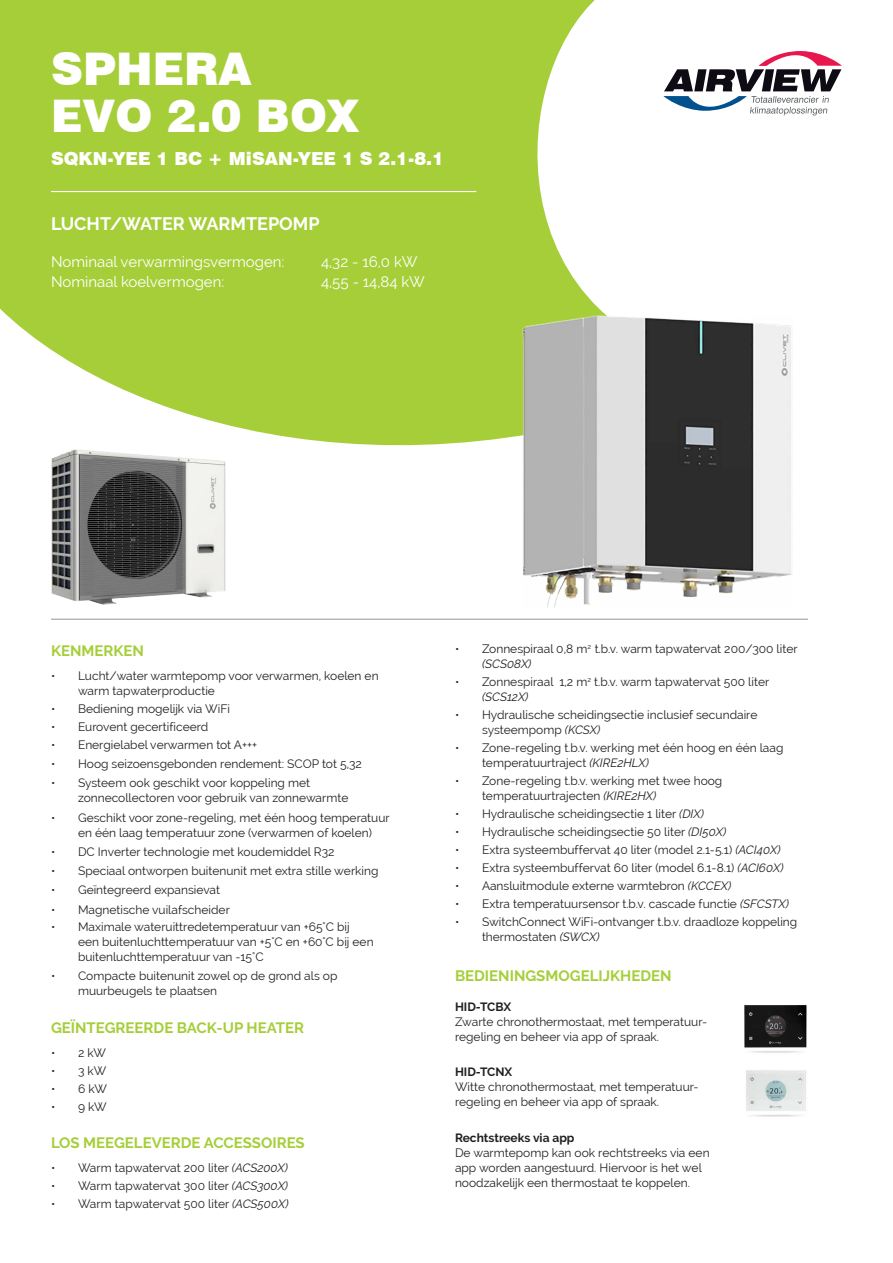
<style>
.page{position:relative;width:893px;height:1263px;background:#fff}
.page>*{position:absolute;margin:0;border:0;box-sizing:border-box;transform-origin:0 0}
.t1{font:900 45px "Swiss 721 BT";color:#fff}
.t2{font:900 18px "Swiss 721 BT";color:#fff}
.t3{font:700 18px "Raleway";color:#fff}
.t4{font:700 15px "Raleway";color:#a6ce39}
.t5{font:15px "Raleway";color:#fff}
.t6{font:12px/15px "Raleway";color:#231f20}
.t7{font:700 12px "Raleway";color:#231f20}
.s1{font-style:italic}
</style>
<div class="page">
<svg style="left:0;top:0;width:606px;height:513px;fill:#a6ce39"></svg>
<svg style="left:663px;top:51px;width:179px;height:65px"></svg>
<hr style="left:51px;top:619px;width:757px;height:1px;background:#939598">
<hr style="left:51px;top:191px;width:425px;height:1px;background:#fff">
<img style="left:51px;top:449px;width:174px;height:155px">
<img style="left:746px;top:1070px;width:60px;height:47px">
<img style="left:744px;top:1004px;width:63px;height:49px">
<img style="left:523px;top:315px;width:269px;height:292px">
<p class="t1" style="left:51px;top:42px;width:202px">SPHERA</p>
<p class="t1" style="left:51px;top:88px;width:310px">EVO 2.0 BOX</p>
<p class="t2" style="left:51px;top:147px;width:394px">SQKN-YEE 1 BC + MiSAN-YEE 1 S 2.1-8.1</p>
<p class="t3" style="left:51px;top:213px;width:270px">LUCHT/WATER WARMTEPOMP</p>
<p class="t5" style="left:51px;top:253px;width:235px">Nominaal verwarmingsvermogen:</p>
<p class="t5" style="left:321px;top:253px;width:98px">4,32 - 16,0 kW</p>
<p class="t5" style="left:51px;top:273px;width:175px">Nominaal koelvermogen:</p>
<p class="t5" style="left:321px;top:273px;width:105px">4,55 - 14,84 kW</p>
<p class="t4" style="left:51px;top:642px;width:94px">KENMERKEN</p>
<p class="t6" style="left:78px;top:668px;width:302px;text-indent:-27px">• Lucht/water warmtepomp voor verwarmen, koelen en warm tapwaterproductie</p>
<p class="t6" style="left:51px;top:701px;width:180px">• Bediening mogelijk via WiFi</p>
<p class="t6" style="left:51px;top:719px;width:159px">• Eurovent gecertificeerd</p>
<p class="t6" style="left:51px;top:737px;width:208px">• Energielabel verwarmen tot A+++</p>
<p class="t6" style="left:51px;top:756px;width:312px">• Hoog seizoensgebonden rendement: SCOP tot 5,32</p>
<p class="t6" style="left:78px;top:775px;width:272px;text-indent:-27px">• Systeem ook geschikt voor koppeling met zonnecollectoren voor gebruik van zonnewarmte</p>
<p class="t6" style="left:78px;top:810px;width:313px;text-indent:-27px">• Geschikt voor zone-regeling, met één hoog temperatuur en één laag temperatuur zone (verwarmen of koelen)</p>
<p class="t6" style="left:51px;top:844px;width:285px">• DC Inverter technologie met koudemiddel R32</p>
<p class="t6" style="left:51px;top:863px;width:329px">• Speciaal ontworpen buitenunit met extra stille werking</p>
<p class="t6" style="left:51px;top:882px;width:171px">• Geïntegreerd expansievat</p>
<p class="t6" style="left:51px;top:902px;width:180px">• Magnetische vuilafscheider</p>
<p class="t6" style="left:78px;top:919px;width:297px;text-indent:-27px">• Maximale wateruittredetemperatuur van +65°C bij een buitenluchttemperatuur van +5°C en +60°C bij een buitenluchttemperatuur van -15°C</p>
<p class="t6" style="left:78px;top:968px;width:261px;text-indent:-27px">• Compacte buitenunit zowel op de grond als op muurbeugels te plaatsen</p>
<p class="t4" style="left:51px;top:1019px;width:255px">GEÏNTEGREERDE BACK-UP HEATER</p>
<p class="t6" style="left:51px;top:1045px;width:57px">• 2 kW</p>
<p class="t6" style="left:51px;top:1063px;width:57px">• 3 kW</p>
<p class="t6" style="left:51px;top:1081px;width:58px">• 6 kW</p>
<p class="t6" style="left:51px;top:1099px;width:57px">• 9 kW</p>
<p class="t4" style="left:51px;top:1134px;width:255px">LOS MEEGELEVERDE ACCESSOIRES</p>
<p class="t6" style="left:51px;top:1160px;width:238px">• Warm tapwatervat 200 liter <span class="s1">(ACS200X)</span></p>
<p class="t6" style="left:51px;top:1178px;width:239px">• Warm tapwatervat 300 liter <span class="s1">(ACS300X)</span></p>
<p class="t6" style="left:51px;top:1196px;width:239px">• Warm tapwatervat 500 liter <span class="s1">(ACS500X)</span></p>
<p class="t6" style="left:482px;top:641px;width:317px;text-indent:-27px">• Zonnespiraal 0,8 m<sup>2</sup> t.b.v. warm tapwatervat 200/300 liter <span class="s1">(SCS08X)</span></p>
<p class="t6" style="left:482px;top:674px;width:289px;text-indent:-27px">• Zonnespiraal 1,2 m<sup>2</sup> t.b.v. warm tapwatervat 500 liter <span class="s1">(SCS12X)</span></p>
<p class="t6" style="left:482px;top:707px;width:277px;text-indent:-27px">• Hydraulische scheidingsectie inclusief secundaire systeempomp <span class="s1">(KCSX)</span></p>
<p class="t6" style="left:482px;top:740px;width:303px;text-indent:-27px">• Zone-regeling t.b.v. werking met één hoog en één laag temperatuurtraject <span class="s1">(KIRE2HLX)</span></p>
<p class="t6" style="left:482px;top:773px;width:242px;text-indent:-27px">• Zone-regeling t.b.v. werking met twee hoog temperatuurtrajecten <span class="s1">(KIRE2HX)</span></p>
<p class="t6" style="left:455px;top:806px;width:250px">• Hydraulische scheidingsectie 1 liter <span class="s1">(DIX)</span></p>
<p class="t6" style="left:455px;top:824px;width:273px">• Hydraulische scheidingsectie 50 liter <span class="s1">(DI50X)</span></p>
<p class="t6" style="left:455px;top:842px;width:327px">• Extra systeembuffervat 40 liter (model 2.1-5.1) <span class="s1">(ACI40X)</span></p>
<p class="t6" style="left:455px;top:860px;width:330px">• Extra systeembuffervat 60 liter (model 6.1-8.1) <span class="s1">(ACI60X)</span></p>
<p class="t6" style="left:455px;top:878px;width:278px">• Aansluitmodule externe warmtebron <span class="s1">(KCCEX)</span></p>
<p class="t6" style="left:455px;top:896px;width:335px">• Extra temperatuursensor t.b.v. cascade functie <span class="s1">(SFCSTX)</span></p>
<p class="t6" style="left:482px;top:914px;width:317px;text-indent:-27px">• SwitchConnect WiFi-ontvanger t.b.v. draadloze koppeling thermostaten <span class="s1">(SWCX)</span></p>
<p class="t4" style="left:455px;top:967px;width:218px">BEDIENINGSMOGELIJKHEDEN</p>
<p class="t7" style="left:455px;top:1000px;width:58px">HID-TCBX</p>
<p class="t6" style="left:455px;top:1014px;width:254px">Zwarte chronothermostaat, met temperatuur&shy;regeling en beheer via app of spraak.</p>
<p class="t7" style="left:455px;top:1065px;width:59px">HID-TCNX</p>
<p class="t6" style="left:455px;top:1079px;width:245px">Witte chronothermostaat, met temperatuur&shy;regeling en beheer via app of spraak.</p>
<p class="t7" style="left:455px;top:1130px;width:121px">Rechtstreeks via app</p>
<p class="t6" style="left:455px;top:1145px;width:256px">De warmtepomp kan ook rechtstreeks via een app worden aangestuurd. Hiervoor is het wel noodzakelijk een thermostaat te koppelen.</p>
</div>
